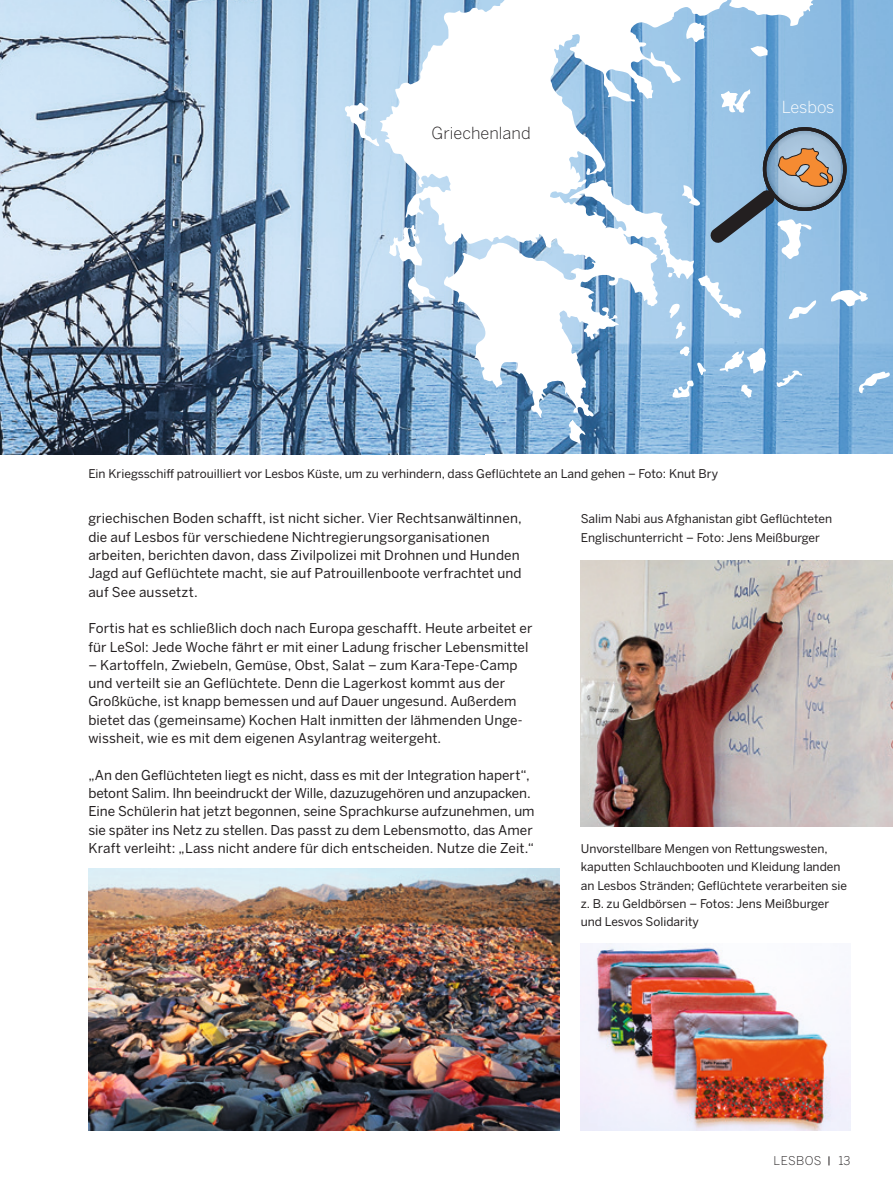
<style>
.page{position:relative;width:893px;height:1191px;background:#fff}
.page>*{position:absolute;margin:0;border:0;box-sizing:border-box;transform-origin:0 0}
.marginal_reg_7_5pt{font:300 16.5px "Benton Sans";color:#231f20}
.marginal_reg_7_5pt-2{font:300 16.5px "Benton Sans";letter-spacing:-.01em;color:#fff}
.marginal_reg_7_5pt-3{font:13.5px/18.3px "Benton Sans";letter-spacing:.005em;color:#231f20}
.fließtext{font:12px/18.3px "Benton Sans";color:#231f20}
.quellen_6pt{font:300 12px "Benton Sans";letter-spacing:.03em;color:#231f20}
</style>
<div class="page">
<img style="left:0;top:0;width:893px;height:454px">
<img style="left:88px;top:868px;width:472px;height:262px">
<img style="left:581px;top:943px;width:269px;height:187px">
<svg style="left:380px;top:0;width:451px;height:418px"></svg>
<svg style="left:686px;top:22px;width:20px;height:21px"></svg>
<svg style="left:750px;top:46px;width:19px;height:11px"></svg>
<svg style="left:721px;top:89px;width:30px;height:24px"></svg>
<svg style="left:682px;top:185px;width:21px;height:22px"></svg>
<svg style="left:698px;top:273px;width:44px;height:45px"></svg>
<svg style="left:830px;top:290px;width:38px;height:16px"></svg>
<svg style="left:789px;top:300px;width:28px;height:20px"></svg>
<svg style="left:719px;top:346px;width:47px;height:29px"></svg>
<svg style="left:566px;top:420px;width:19px;height:24px"></svg>
<svg style="left:858px;top:371px;width:32px;height:22px"></svg>
<svg style="left:777px;top:370px;width:26px;height:17px"></svg>
<svg style="left:741px;top:384px;width:11px;height:14px"></svg>
<svg style="left:669px;top:303px;width:17px;height:36px"></svg>
<svg style="left:672px;top:346px;width:35px;height:52px;background:#89b5db"></svg>
<svg style="left:408px;top:277px;width:27px;height:28px"></svg>
<svg style="left:389px;top:224px;width:34px;height:42px"></svg>
<svg style="left:344px;top:103px;width:35px;height:44px"></svg>
<svg style="left:765px;top:129px;width:80px;height:80px"></svg>
<div style="left:763px;top:127px;width:84px;height:84px;border:3px solid #231f20;border-radius:50%"></div>
<svg style="left:710px;top:147px;width:123px;height:112px;background:#93aabe"></svg>
<img style="left:581px;top:560px;width:312px;height:266px">
<p class="marginal_reg_7_5pt" style="left:432px;top:124px;width:101px">Griechenland</p>
<p class="marginal_reg_7_5pt-2" style="left:782px;top:97px;width:54px">Lesbos</p>
<p class="fließtext" style="left:88px;top:464px;width:631px">Ein Kriegsschiff patrouilliert vor Lesbos Küste, um zu verhindern, dass Geflüchtete an Land gehen – Foto: Knut Bry</p>
<p class="fließtext" style="left:581px;top:510px;width:253px">Salim Nabi aus Afghanistan gibt Geflüchteten<br>Englischunterricht – Foto: Jens Meißburger</p>
<p class="marginal_reg_7_5pt-3" style="left:88px;top:509px;width:435px">griechischen Boden schafft, ist nicht sicher. Vier Rechtsanwältinnen, die auf Lesbos für verschiedene Nichtregierungsorganisationen arbeiten, berichten davon, dass Zivilpolizei mit Drohnen und Hunden Jagd auf Geflüchtete macht, sie auf Patrouillenboote verfrachtet und auf See aussetzt.</p>
<p class="marginal_reg_7_5pt-3" style="left:88px;top:619px;width:446px">Fortis hat es schließlich doch nach Europa geschafft. Heute arbeitet er für LeSol: Jede Woche fährt er mit einer Ladung frischer Lebensmittel</p>
<p class="marginal_reg_7_5pt-3" style="left:88px;top:655px;width:436px">– Kartoffeln, Zwiebeln, Gemüse, Obst, Salat – zum Kara-Tepe-Camp und verteilt sie an Geflüchtete. Denn die Lagerkost kommt aus der Großküche, ist knapp bemessen und auf Dauer ungesund. Außerdem bietet das (gemeinsame) Kochen Halt inmitten der lähmenden Unge-</p>
<p class="marginal_reg_7_5pt-3" style="left:88px;top:729px;width:354px">wissheit, wie es mit dem eigenen Asylantrag weitergeht.</p>
<p class="marginal_reg_7_5pt-3" style="left:88px;top:765px;width:448px">„An den Geflüchteten liegt es nicht, dass es mit der Integration hapert“, betont Salim. Ihn beeindruckt der Wille, dazuzugehören und anzupacken.<br>Eine Schülerin hat jetzt begonnen, seine Sprachkurse aufzunehmen, um sie später ins Netz zu stellen. Das passt zu dem Lebensmotto, das Amer Kraft verleiht: „Lass nicht andere für dich entscheiden. Nutze die Zeit.“</p>
<p class="fließtext" style="left:581px;top:839px;width:268px">Unvorstellbare Mengen von Rettungswesten, kaputten Schlauchbooten und Kleidung landen an Lesbos Stränden; Geflüchtete verarbeiten sie z. B. zu Geldbörsen – Fotos: Jens Meißburger und Lesvos Solidarity</p>
<p class="quellen_6pt" style="left:773px;top:1154px;width:50px">LESBOS</p>
<p class="quellen_6pt" style="left:838px;top:1154px;width:13px">13</p>
</div>
